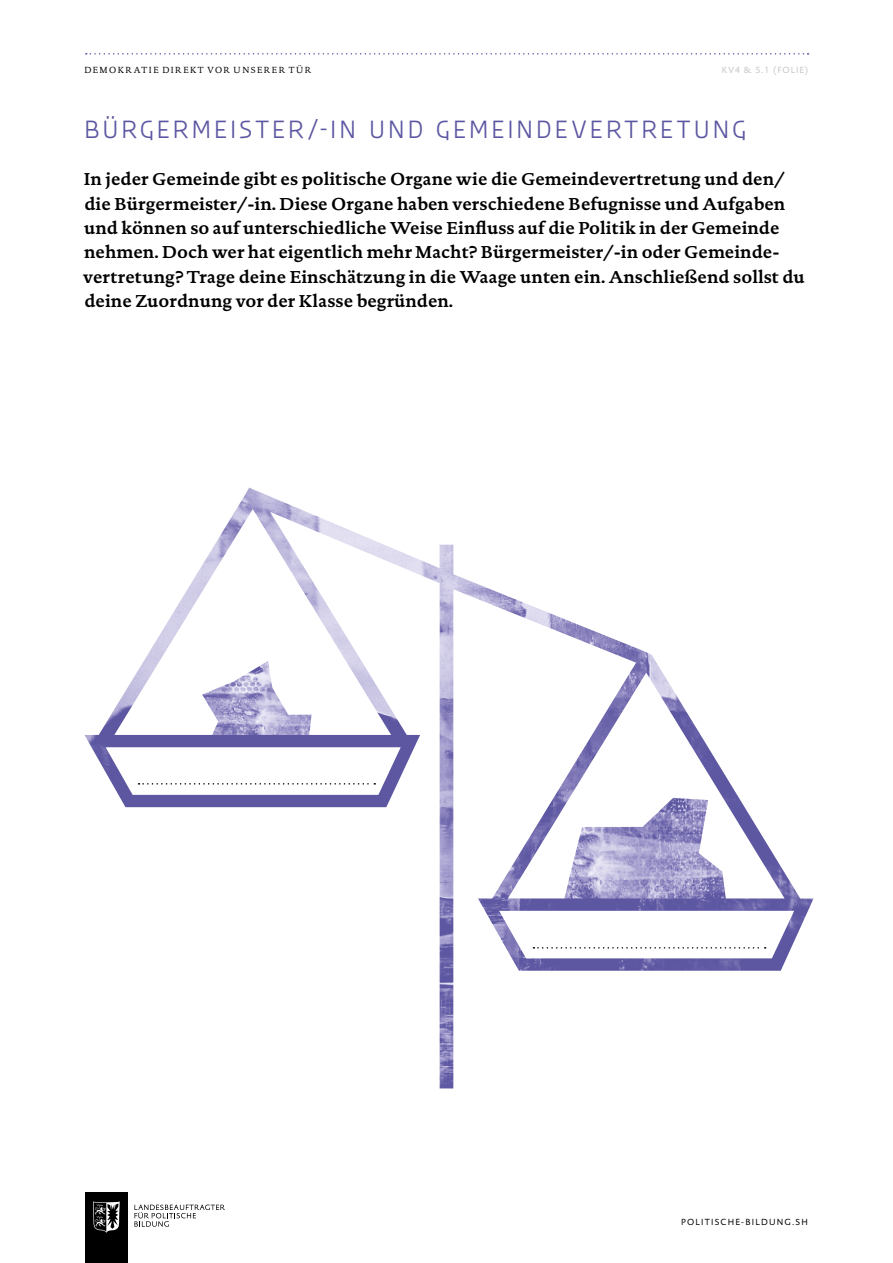
<style>
.page{position:relative;width:893px;height:1263px;background:#fff}
.page>*{position:absolute;margin:0;border:0;box-sizing:border-box;transform-origin:0 0}
.t1{font:300 25.05px "Urby";letter-spacing:.07em;color:#5c57a2}
.t2{font:700 17.55px/24.3px "DTL Documenta TOT";color:#000}
.t3{font:9px "DTL Documenta T Caps";letter-spacing:.165em;color:#000}
.t4{font:9px "DTL Documenta Sans TOT";letter-spacing:.13em;color:#000}
.t5{font:9px "DTL Documenta Sans TOT";letter-spacing:.1em;color:#c6c6c6}
</style>
<div class="page">
<svg style="left:134px;top:1204px;width:91px;height:23px"></svg>
<div style="left:85px;top:1192px;width:42px;height:71px;background:#000"></div>
<svg style="left:93px;top:1201px;width:27px;height:32px"></svg>
<svg style="left:86px;top:53px;width:722px;height:2px"></svg>
<img style="left:84px;top:488px;width:730px;height:600px">
<p class="t3" style="left:84px;top:64px;width:229px">DEMOKRATIE DIREKT VOR UNSERER TÜR</p>
<p class="t5" style="left:722px;top:64px;width:88px">KV4 &amp; 5.1 (FOLIE)</p>
<h1 class="t1" style="left:84px;top:112px;width:665px">BÜRGERMEISTER/-IN UND GEMEINDEVERTRETUNG</h1>
<p class="t2" style="left:83px;top:167px;width:723px">In jeder Gemeinde gibt es politische Organe wie die Gemeindevertretung und den/ die Bürgermeister/-in. Diese Organe haben verschiedene Befugnisse und Aufgaben und können so auf unterschiedliche Weise Einfluss auf die Politik in der Gemeinde nehmen. Doch wer hat eigentlich mehr Macht? Bürgermeister/-in oder Gemeinde&shy;vertretung? Trage deine Einschätzung in die Waage unten ein. Anschließend sollst du deine Zuordnung vor der Klasse begründen.</p>
<p class="t4" style="left:681px;top:1217px;width:128px">POLITISCHE-BILDUNG.SH</p>
</div>
